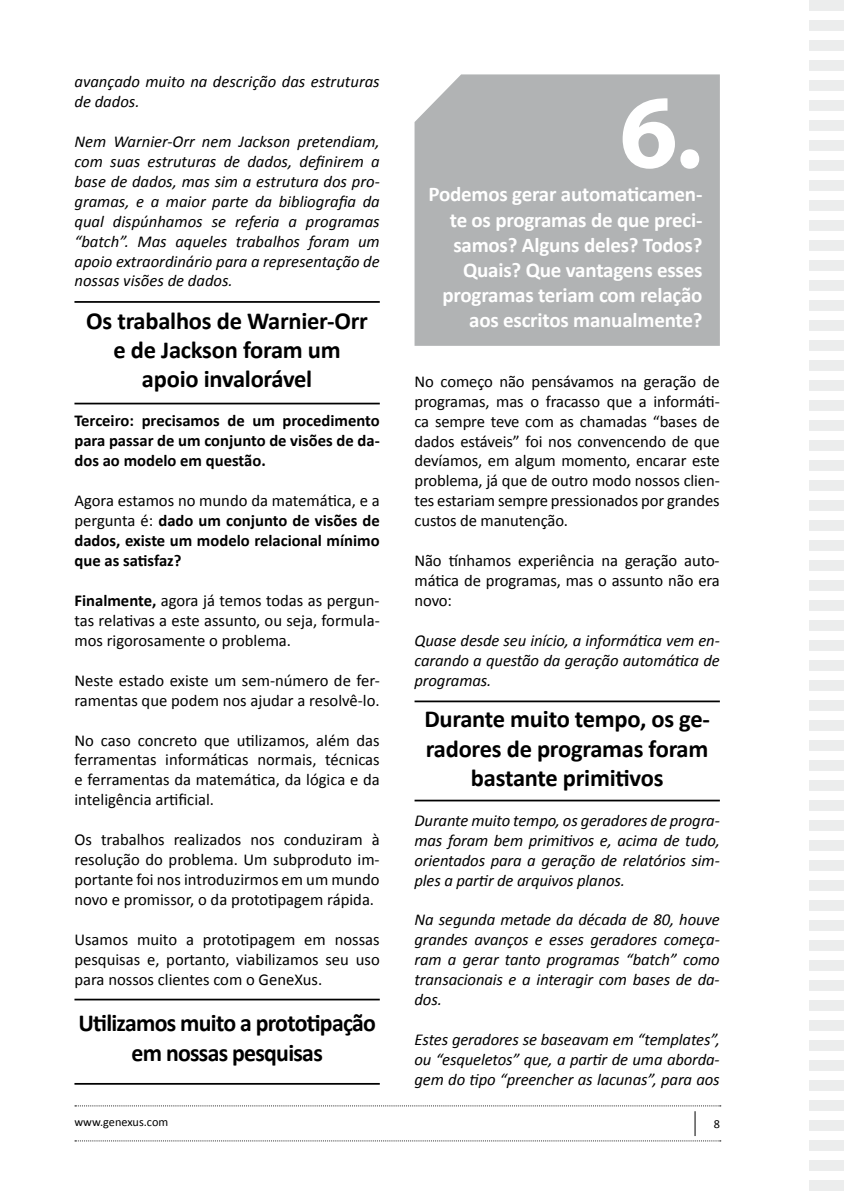
<style>
.page{position:relative;width:844px;height:1191px;background:#fff}
.page>*{position:absolute;margin:0;border:0;box-sizing:border-box;transform-origin:0 0}
.t1{font:700 105px "Myriad Pro";color:#fff}
.t2{font:700 24.5px/29.4px "Calibri";letter-spacing:-.01em;color:#000;text-align:center}
.t3{font:700 24.5px/29.4px "Calibri";letter-spacing:-.03em;color:#000;text-align:center}
.t4{font:700 21px/25.2px "Calibri";letter-spacing:-.01em;color:#fff;text-align:right}
.t5{font:16.62px/19.9px "Calibri";color:#000;text-align:justify}
.t6{font:italic 16.62px/19.9px "Calibri";letter-spacing:-.01em;color:#000;text-align:justify}
.t7{font:700 16.62px/19.9px "Calibri";color:#000;text-align:justify}
.t8{font:12.25px "Calibri";color:#000}
.s1{font-weight:400}
.s2{font-weight:700}
</style>
<div class="page">
<svg style="left:75px;top:1105px;width:645px;height:36px"></svg>
<div style="left:809px;top:0;width:34px;height:10px;background:#eceded"></div>
<div style="left:809px;top:20px;width:34px;height:10px;background:#eceded"></div>
<div style="left:809px;top:40px;width:34px;height:10px;background:#eceded"></div>
<div style="left:809px;top:60px;width:34px;height:10px;background:#eceded"></div>
<div style="left:809px;top:80px;width:34px;height:10px;background:#eceded"></div>
<div style="left:809px;top:100px;width:34px;height:10px;background:#eceded"></div>
<div style="left:809px;top:120px;width:34px;height:10px;background:#eceded"></div>
<div style="left:809px;top:140px;width:34px;height:10px;background:#eceded"></div>
<div style="left:809px;top:160px;width:34px;height:10px;background:#eceded"></div>
<div style="left:809px;top:180px;width:34px;height:10px;background:#eceded"></div>
<div style="left:809px;top:200px;width:34px;height:10px;background:#eceded"></div>
<div style="left:809px;top:220px;width:34px;height:10px;background:#eceded"></div>
<div style="left:809px;top:240px;width:34px;height:10px;background:#eceded"></div>
<div style="left:809px;top:260px;width:34px;height:10px;background:#eceded"></div>
<div style="left:809px;top:280px;width:34px;height:10px;background:#eceded"></div>
<div style="left:809px;top:300px;width:34px;height:10px;background:#eceded"></div>
<div style="left:809px;top:320px;width:34px;height:10px;background:#eceded"></div>
<div style="left:809px;top:340px;width:34px;height:10px;background:#eceded"></div>
<div style="left:809px;top:360px;width:34px;height:10px;background:#eceded"></div>
<div style="left:809px;top:380px;width:34px;height:10px;background:#eceded"></div>
<div style="left:809px;top:400px;width:34px;height:10px;background:#eceded"></div>
<div style="left:809px;top:420px;width:34px;height:10px;background:#eceded"></div>
<div style="left:809px;top:440px;width:34px;height:10px;background:#eceded"></div>
<div style="left:809px;top:460px;width:34px;height:10px;background:#eceded"></div>
<div style="left:809px;top:480px;width:34px;height:10px;background:#eceded"></div>
<div style="left:809px;top:500px;width:34px;height:10px;background:#eceded"></div>
<div style="left:809px;top:520px;width:34px;height:10px;background:#eceded"></div>
<div style="left:809px;top:540px;width:34px;height:10px;background:#eceded"></div>
<div style="left:809px;top:560px;width:34px;height:10px;background:#eceded"></div>
<div style="left:809px;top:580px;width:34px;height:10px;background:#eceded"></div>
<div style="left:809px;top:600px;width:34px;height:10px;background:#eceded"></div>
<div style="left:809px;top:620px;width:34px;height:10px;background:#eceded"></div>
<div style="left:809px;top:640px;width:34px;height:10px;background:#eceded"></div>
<div style="left:809px;top:660px;width:34px;height:10px;background:#eceded"></div>
<div style="left:809px;top:680px;width:34px;height:10px;background:#eceded"></div>
<div style="left:809px;top:700px;width:34px;height:10px;background:#eceded"></div>
<div style="left:809px;top:720px;width:34px;height:10px;background:#eceded"></div>
<div style="left:809px;top:740px;width:34px;height:10px;background:#eceded"></div>
<div style="left:809px;top:760px;width:34px;height:10px;background:#eceded"></div>
<div style="left:809px;top:780px;width:34px;height:10px;background:#eceded"></div>
<div style="left:809px;top:800px;width:34px;height:10px;background:#eceded"></div>
<div style="left:809px;top:820px;width:34px;height:10px;background:#eceded"></div>
<div style="left:809px;top:840px;width:34px;height:10px;background:#eceded"></div>
<div style="left:809px;top:860px;width:34px;height:10px;background:#eceded"></div>
<div style="left:809px;top:880px;width:34px;height:10px;background:#eceded"></div>
<div style="left:809px;top:900px;width:34px;height:10px;background:#eceded"></div>
<div style="left:809px;top:920px;width:34px;height:10px;background:#eceded"></div>
<div style="left:809px;top:940px;width:34px;height:10px;background:#eceded"></div>
<div style="left:809px;top:960px;width:34px;height:10px;background:#eceded"></div>
<div style="left:809px;top:980px;width:34px;height:10px;background:#eceded"></div>
<div style="left:809px;top:1000px;width:34px;height:10px;background:#eceded"></div>
<div style="left:809px;top:1020px;width:34px;height:10px;background:#eceded"></div>
<div style="left:809px;top:1040px;width:34px;height:10px;background:#eceded"></div>
<div style="left:809px;top:1060px;width:34px;height:10px;background:#eceded"></div>
<div style="left:809px;top:1080px;width:34px;height:11px;background:#eceded"></div>
<div style="left:809px;top:1101px;width:34px;height:10px;background:#eceded"></div>
<div style="left:809px;top:1121px;width:34px;height:10px;background:#eceded"></div>
<div style="left:809px;top:1141px;width:34px;height:10px;background:#eceded"></div>
<div style="left:809px;top:1161px;width:34px;height:10px;background:#eceded"></div>
<div style="left:809px;top:1181px;width:34px;height:10px;background:#eceded"></div>
<hr style="left:74px;top:301px;width:305px;height:2px;background:#000">
<hr style="left:74px;top:403px;width:305px;height:1px;background:#000">
<hr style="left:74px;top:998px;width:305px;height:2px;background:#000">
<hr style="left:74px;top:1083px;width:305px;height:1px;background:#000">
<div style="left:414px;top:74px;width:305px;height:272px;background:#b1b3b4"></div>
<hr style="left:414px;top:700px;width:305px;height:2px;background:#000">
<hr style="left:414px;top:799px;width:305px;height:2px;background:#000">
<p class="t6" style="left:74px;top:71px;width:307px">avançado muito na descrição das estruturas de dados.</p>
<p class="t6" style="left:74px;top:130px;width:307px">Nem Warnier-Orr nem Jackson pretendiam, com suas estruturas de dados, definirem a base de dados, mas sim a estrutura dos pro&shy;gramas, e a maior parte da bibliografia da qual dispúnhamos se referia a programas “batch”. Mas aqueles trabalhos foram um apoio extraordinário para a representação de nossas visões de dados.</p>
<h2 class="t2" style="left:86px;top:304px;width:283px">Os trabalhos de Warnier-Orr e de Jackson foram um apoio invalorável</h2>
<p class="t7" style="left:74px;top:410px;width:307px">Terceiro: precisamos de um procedimento para passar de um conjunto de visões de da&shy;dos ao modelo em questão.</p>
<p class="t7" style="left:74px;top:490px;width:307px"><span class="s1">Agora estamos no mundo da matemática, e a pergunta é:</span> dado um conjunto de visões de dados, existe um modelo relacional mínimo que as satisfaz?</p>
<p class="t5" style="left:74px;top:589px;width:307px"><span class="s2">Finalmente,</span> agora já temos todas as pergun&shy;tas relativas a este assunto, ou seja, formula&shy;mos rigorosamente o problema.</p>
<p class="t5" style="left:74px;top:669px;width:307px">Neste estado existe um sem-número de fer&shy;ramentas que podem nos ajudar a resolvê-lo.</p>
<p class="t5" style="left:74px;top:729px;width:307px">No caso concreto que utilizamos, além das ferramentas informáticas normais, técnicas e ferramentas da matemática, da lógica e da inteligência artificial.</p>
<p class="t5" style="left:74px;top:829px;width:307px">Os trabalhos realizados nos conduziram à resolução do problema. Um subproduto im&shy;portante foi nos introduzirmos em um mundo novo e promissor, o da prototipagem rápida.</p>
<p class="t5" style="left:74px;top:928px;width:307px">Usamos muito a prototipagem em nossas pesquisas e, portanto, viabilizamos seu uso para nossos clientes com o GeneXus.</p>
<h2 class="t3" style="left:78px;top:1007px;width:299px">Utilizamos muito a prototipação em nossas pesquisas</h2>
<p class="t8" style="left:74px;top:1114px;width:95px">www.genexus.com</p>
<h1 class="t1" style="left:619px;top:64px;width:84px">6.</h1>
<p class="t4" style="left:428px;top:181px;width:275px">Podemos gerar automaticamen&shy;te os programas de que preci&shy;samos? Alguns deles? Todos?<br>Quais? Que vantagens esses programas teriam com relação aos escritos manualmente?</p>
<p class="t5" style="left:414px;top:370px;width:307px">No começo não pensávamos na geração de programas, mas o fracasso que a informáti&shy;ca sempre teve com as chamadas “bases de dados estáveis” foi nos convencendo de que devíamos, em algum momento, encarar este problema, já que de outro modo nossos clien&shy;tes estariam sempre pressionados por grandes custos de manutenção.</p>
<p class="t5" style="left:414px;top:550px;width:306px">Não tínhamos experiência na geração auto&shy;mática de programas, mas o assunto não era novo:</p>
<p class="t6" style="left:414px;top:630px;width:307px">Quase desde seu início, a informática vem en&shy;carando a questão da geração automática de programas.</p>
<h2 class="t2" style="left:424px;top:703px;width:287px">Durante muito tempo, os ge&shy;radores de programas foram bastante primitivos</h2>
<p class="t6" style="left:414px;top:809px;width:307px">Durante muito tempo, os geradores de progra&shy;mas foram bem primitivos e, acima de tudo, orientados para a geração de relatórios sim&shy;ples a partir de arquivos planos.</p>
<p class="t6" style="left:414px;top:909px;width:307px">Na segunda metade da década de 80, houve grandes avanços e esses geradores começa&shy;ram a gerar tanto programas “batch” como transacionais e a interagir com bases de da&shy;dos.</p>
<p class="t6" style="left:414px;top:1029px;width:307px">Estes geradores se baseavam em “templates”, ou “esqueletos” que, a partir de uma aborda&shy;gem do tipo “preencher as lacunas”, para aos</p>
<p class="t8" style="left:713px;top:1116px;width:8px">8</p>
</div>
